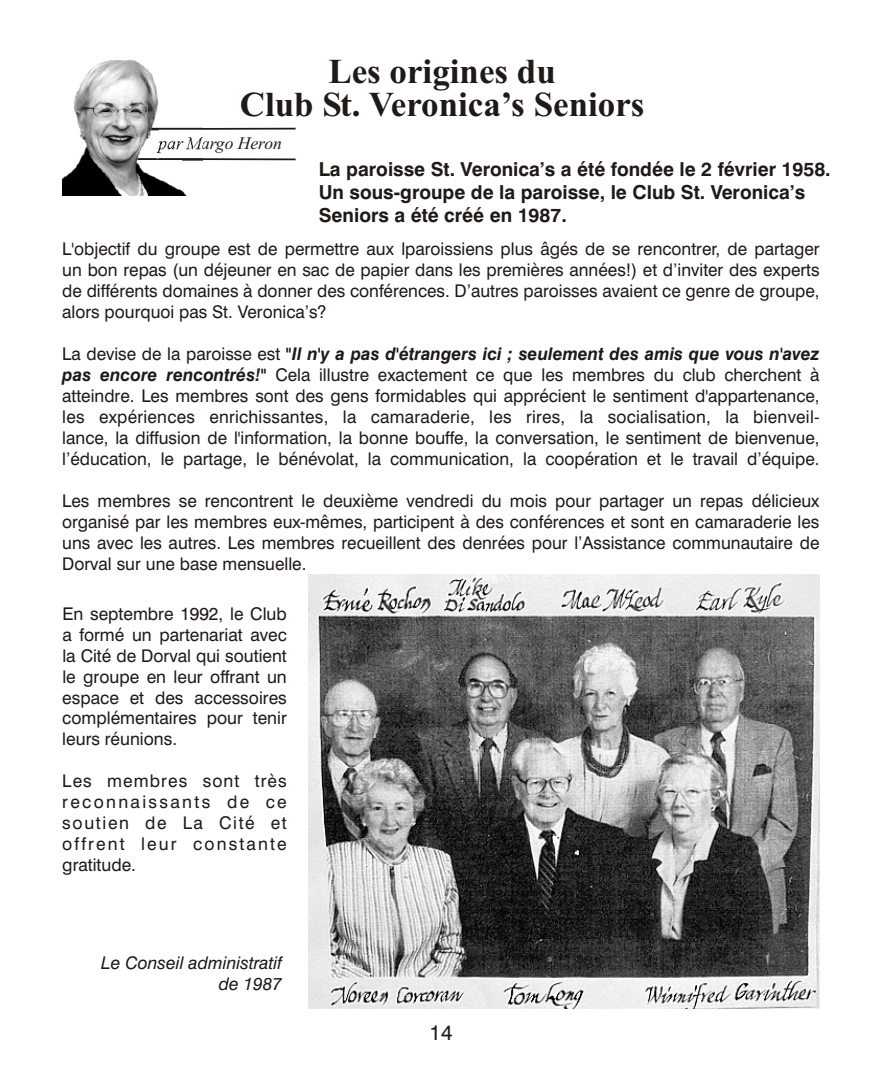
<style>
.page{position:relative;width:882px;height:1071px;background:#fff}
.page>*{position:absolute;margin:0;border:0;box-sizing:border-box;transform-origin:0 0}
.t1{font:700 35px/32.9px "Times New Roman";color:#1f1a17;text-align:center}
.t2{font:21px "Swis 721 BT";color:#1f1a17}
.t3{font:700 19.25px/23.1px "Swis 721 BT";color:#1f1a17}
.t4{font:17.5px/21px "Swis 721 BT";color:#1f1a17;text-align:justify}
.t5{font:italic 17.5px/21px "Swis 721 BT";color:#1f1a17;text-align:right}
.t6{font:italic 17.5px "Times New Roman";color:#1f1a17}
.s1{font-weight:700;font-style:italic}
</style>
<div class="page">
<hr style="left:145px;top:128px;width:151px;height:2px;background:#1f1a17">
<hr style="left:123px;top:158px;width:173px;height:2px;background:#1f1a17">
<img style="left:62px;top:60px;width:140px;height:136px">
<img style="left:309px;top:575px;width:511px;height:433px">
<h1 class="t1" style="left:240px;top:58px;width:406px">Les origines du<br>Club St. Veronica’s Seniors</h1>
<p class="t6" style="left:158px;top:137px;width:126px">par Margo Heron</p>
<p class="t3" style="left:319px;top:160px;width:513px">La paroisse St. Veronica’s a été fondée le 2 février 1958.<br>Un sous-groupe de la paroisse, le Club St. Veronica’s<br>Seniors a été créé en 1987.</p>
<p class="t4" style="left:62px;top:240px;width:759px">L'objectif du groupe est de permettre aux lparoissiens plus âgés de se rencontrer, de partager un bon repas (un déjeuner en sac de papier dans les premières années!) et d’inviter des experts de différents domaines à donner des conférences. D’autres paroisses avaient ce genre de groupe, alors pourquoi pas St. Veronica’s?</p>
<p class="t4" style="left:62px;top:345px;width:759px">La devise de la paroisse est <span class="s1">"Il n'y a pas d'étrangers ici ; seulement des amis que vous n'avez pas encore rencontrés!"</span> Cela illustre exactement ce que les membres du club cherchent à atteindre. Les membres sont des gens formidables qui apprécient le sentiment d'appartenance, les expériences enrichissantes, la camaraderie, les rires, la socialisation, la bienveil&shy;lance, la diffusion de l'information, la bonne bouffe, la conversation, le sentiment de bienvenue, l’éducation, le partage, le bénévolat, la communication, la coopération et le travail d’équipe.</p>
<p class="t4" style="left:62px;top:492px;width:759px">Les membres se rencontrent le deuxième vendredi du mois pour partager un repas délicieux organisé par les membres eux-mêmes, participent à des conférences et sont en camaraderie les uns avec les autres. Les membres recueillent des denrées pour l’Assistance communautaire de Dorval sur une base mensuelle.</p>
<p class="t4" style="left:62px;top:605px;width:226px">En septembre 1992, le Club a formé un partenariat avec la Cité de Dorval qui soutient le groupe en leur offrant un espace et des accessoires complémentaires pour tenir leurs réunions.</p>
<p class="t4" style="left:62px;top:772px;width:226px">Les membres sont très reconnaissants de ce soutien de La Cité et offrent leur constante gratitude.</p>
<p class="t5" style="left:101px;top:954px;width:182px">Le Conseil administratif de 1987</p>
<p class="t2" style="left:429px;top:1024px;width:25px">14</p>
</div>
